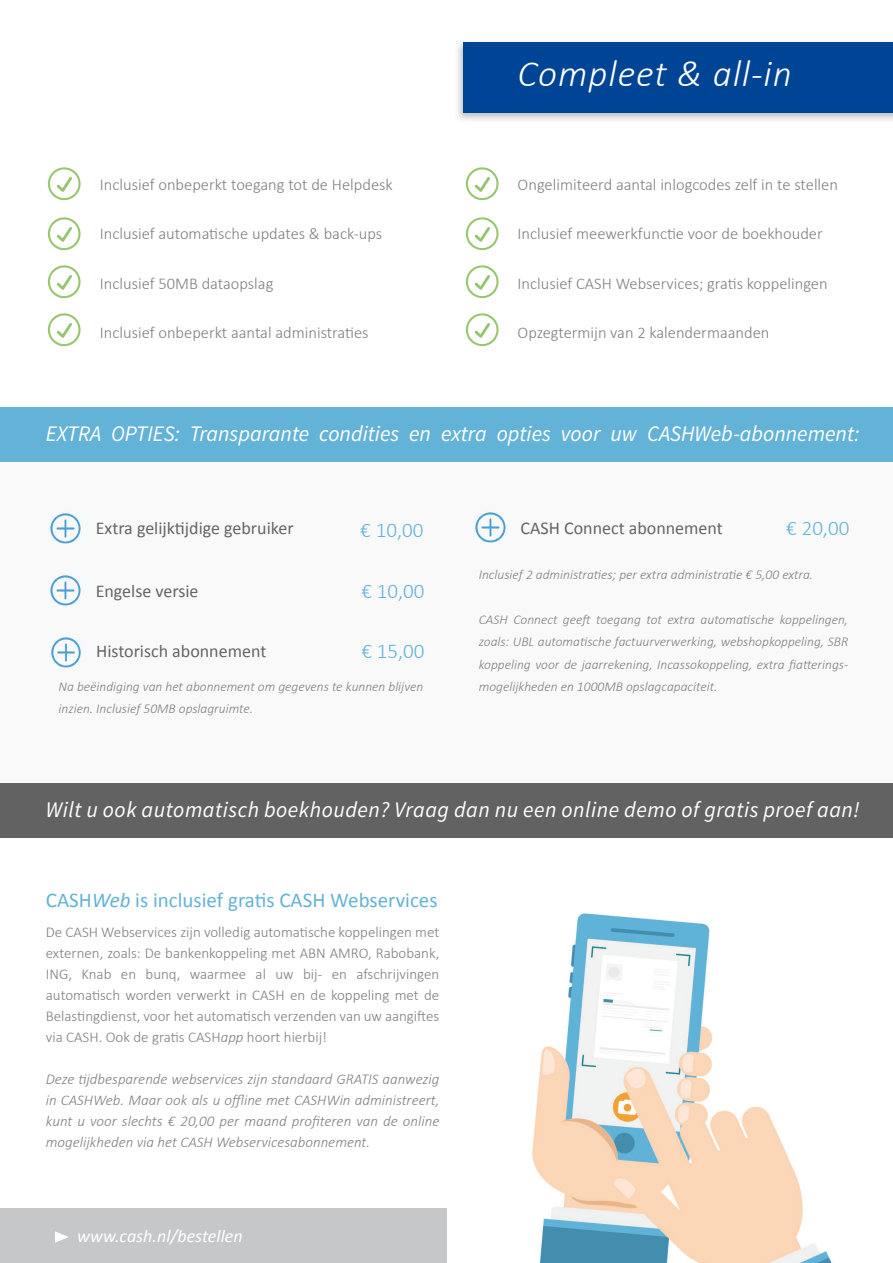
<style>
.page{position:relative;width:893px;height:1263px;background:#fff}
.page>*{position:absolute;margin:0;border:0;box-sizing:border-box;transform-origin:0 0}
.t1{font:italic 300 37.5px "Calibri";letter-spacing:.025em;color:#fff}
.t2{font:italic 22.2px "Source Sans Pro";color:#fff}
.t3{font:italic 22.2px "Source Sans Pro";letter-spacing:.025em;color:#fff}
.t4{font:21px "Calibri";color:#63b3d8}
.t5{font:300 21px "Calibri";color:#63b3d8}
.t6{font:18px "Calibri";color:#646567}
.t7{font:italic 18px "Calibri";color:#fff}
.t8{font:300 16.5px "Calibri";color:#7e7f81}
.t9{font:300 15px/21px "Calibri";color:#7e7f81;text-align:justify}
.t10{font:italic 300 15px/21px "Calibri";color:#7e7f81;text-align:justify}
.t11{font:italic 300 13.5px/22.5px "Calibri";color:#7e7f81}
.s1{font-style:italic}
</style>
<div class="page">
<img style="left:532px;top:913px;width:300px;height:350px">
<img style="left:457px;top:42px;width:436px;height:78px">
<div style="left:463px;top:43px;width:430px;height:70px;background:#004595"></div>
<div style="left:0;top:1209px;width:446px;height:54px;background:#c6c7c9"></div>
<svg style="left:55px;top:1231px;width:13px;height:12px"></svg>
<div style="left:0;top:407px;width:893px;height:394px;background:#f9f9f9"></div>
<img style="left:47px;top:167px;width:34px;height:34px">
<img style="left:47px;top:217px;width:34px;height:34px">
<img style="left:47px;top:265px;width:34px;height:34px">
<img style="left:47px;top:313px;width:34px;height:34px">
<img style="left:465px;top:167px;width:34px;height:34px">
<img style="left:465px;top:217px;width:34px;height:34px">
<img style="left:465px;top:265px;width:34px;height:34px">
<img style="left:465px;top:313px;width:34px;height:34px">
<img style="left:50px;top:513px;width:31px;height:31px">
<img style="left:50px;top:575px;width:31px;height:31px">
<img style="left:475px;top:512px;width:31px;height:31px">
<img style="left:51px;top:637px;width:30px;height:31px">
<div style="left:0;top:407px;width:893px;height:55px;background:#63b3d8"></div>
<div style="left:0;top:783px;width:893px;height:55px;background:#626262"></div>
<p class="t8" style="left:100px;top:174px;width:294px">Inclusief onbeperkt toegang tot de Helpdesk</p>
<p class="t8" style="left:100px;top:223px;width:284px">Inclusief automatische updates &amp; back-ups</p>
<p class="t8" style="left:100px;top:273px;width:175px">Inclusief 50MB dataopslag</p>
<p class="t8" style="left:100px;top:322px;width:270px">Inclusief onbeperkt aantal administraties</p>
<h1 class="t1" style="left:518px;top:51px;width:276px">Compleet &amp; all-in</h1>
<p class="t8" style="left:518px;top:174px;width:322px">Ongelimiteerd aantal inlogcodes zelf in te stellen</p>
<p class="t8" style="left:518px;top:223px;width:307px">Inclusief meewerkfunctie voor de boekhouder</p>
<p class="t8" style="left:518px;top:273px;width:312px">Inclusief CASH Webservices; gratis koppelingen</p>
<p class="t8" style="left:518px;top:322px;width:253px">Opzegtermijn van 2 kalendermaanden</p>
<h2 class="t2" style="left:46px;top:420px;width:815px">EXTRA OPTIES: Transparante condities en extra opties voor uw CASHWeb-abonnement:</h2>
<h3 class="t6" style="left:96px;top:516px;width:199px">Extra gelijktijdige gebruiker</h3>
<h3 class="t6" style="left:96px;top:580px;width:104px">Engelse versie</h3>
<h3 class="t5" style="left:360px;top:517px;width:65px">€ 10,00</h3>
<h3 class="t5" style="left:361px;top:578px;width:65px">€ 10,00</h3>
<h3 class="t6" style="left:96px;top:640px;width:172px">Historisch abonnement</h3>
<h3 class="t5" style="left:361px;top:638px;width:65px">€ 15,00</h3>
<p class="t11" style="left:59px;top:675px;width:366px">Na beëindiging van het abonnement om gegevens te kunnen blijven inzien. Inclusief 50MB opslagruimte.</p>
<h3 class="t6" style="left:521px;top:516px;width:204px">CASH Connect abonnement</h3>
<h3 class="t5" style="left:786px;top:515px;width:65px">€ 20,00</h3>
<p class="t11" style="left:479px;top:563px;width:336px">Inclusief 2 administraties; per extra administratie € 5,00 extra.</p>
<p class="t11" style="left:479px;top:608px;width:371px;text-align:justify">CASH Connect geeft toegang tot extra automatische koppelingen, zoals: UBL automatische factuurverwerking, webshopkoppeling, SBR koppeling voor de jaarrekening, Incassokoppeling, extra fiatterings&shy;mogelijkheden en 1000MB opslagcapaciteit.</p>
<h2 class="t3" style="left:46px;top:795px;width:815px">Wilt u ook automatisch boekhouden? Vraag dan nu een online demo of gratis proef aan!</h2>
<h3 class="t4" style="left:46px;top:887px;width:393px">CASH<span class="s1">Web</span> is inclusief gratis CASH Webservices</h3>
<p class="t9" style="left:46px;top:922px;width:395px">De CASH Webservices zijn volledig automatische koppelingen met externen, zoals: De bankenkoppeling met ABN AMRO, Rabobank, ING, Knab en bunq, waarmee al uw bij- en afschrijvingen automatisch worden verwerkt in CASH en de koppeling met de Belastingdienst, voor het automatisch verzenden van uw aangiftes via CASH. Ook de gratis CASH<span class="s1">app</span> hoort hierbij!</p>
<p class="t10" style="left:46px;top:1069px;width:395px">Deze tijdbesparende webservices zijn standaard GRATIS aanwezig in CASHWeb. Maar ook als u offline met CASHWin administreert, kunt u voor slechts € 20,00 per maand profiteren van de online mogelijkheden via het CASH Webservicesabonnement.</p>
<h3 class="t7" style="left:77px;top:1223px;width:167px">www.cash.nl/bestellen</h3>
</div>
